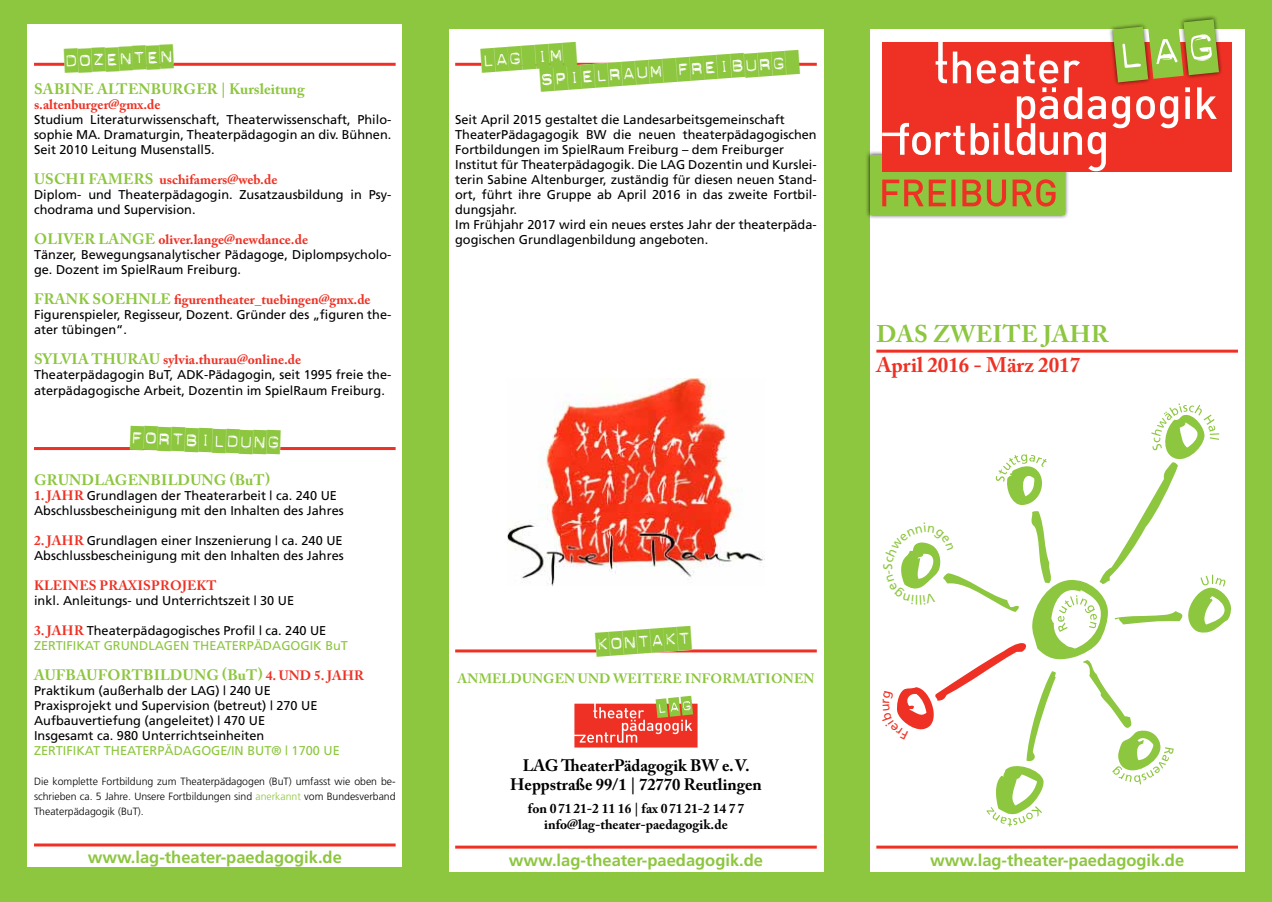
<style>
.page{position:relative;width:1272px;height:902px;background:#fff}
.page>*{position:absolute;margin:0;border:0;box-sizing:border-box;transform-origin:0 0}
.t1{font:24px "Dynamoe";color:#8dc63f}
.t2{font:700 24px "Adobe Caslon Pro";letter-spacing:.02em;color:#8dc63f}
.t3{font:700 21px "Adobe Caslon Pro";color:#ee3124}
.t4{font:700 16.5px "Frutiger";color:#8dc63f}
.t5{font:700 16.5px/19.5px "Adobe Caslon Pro";color:#000;text-align:center}
.t6{font:700 15px "Adobe Caslon Pro";letter-spacing:.015em;color:#8dc63f}
.t7{font:700 13.5px "Adobe Caslon Pro";letter-spacing:.01em;color:#ee3124}
.t8{font:700 13.5px/16.5px "Adobe Caslon Pro";color:#000;text-align:center}
.t9{font:700 13.5px "Adobe Caslon Pro";letter-spacing:.015em;color:#8dc63f}
.t10{font:12.75px/15px "Frutiger";color:#000}
.t11{font:12.75px "Frutiger";color:#8dc63f}
.t12{font:300 10.5px/15px "Frutiger";color:#000;text-align:justify}
.s1{font-size:15px;color:#8dc63f}
.s2{font-family:"Adobe Caslon Pro";font-weight:700;font-size:13.5px;color:#ee3124}
.s3{color:#8dc63f}
.s4{font-size:13.5px;color:#ee3124}
</style>
<div class="page">
<div style="left:0;top:0;width:1271px;height:901px;background:#8dc63f"></div>
<div style="left:28px;top:24px;width:374px;height:842px;background:#fff"></div>
<div style="left:449px;top:30px;width:374px;height:842px;background:#fff"></div>
<div style="left:870px;top:30px;width:374px;height:842px;background:#fff"></div>
<hr style="left:34px;top:843px;width:361px;height:3px;background:#ee3124">
<hr style="left:455px;top:845px;width:361px;height:3px;background:#ee3124">
<hr style="left:455px;top:649px;width:361px;height:3px;background:#ee3124">
<svg style="left:595px;top:649px;width:97px;height:4px"></svg>
<hr style="left:876px;top:845px;width:361px;height:3px;background:#ee3124">
<hr style="left:876px;top:349px;width:361px;height:3px;background:#ee3124">
<svg style="left:574px;top:695px;width:123px;height:52px"></svg>
<hr style="left:455px;top:63px;width:361px;height:3px;background:#ee3124">
<hr style="left:34px;top:447px;width:361px;height:3px;background:#ee3124">
<hr style="left:34px;top:63px;width:361px;height:3px;background:#ee3124">
<svg style="left:130px;top:447px;width:151px;height:3px"></svg>
<svg style="left:64px;top:62px;width:110px;height:4px"></svg>
<img style="left:507px;top:378px;width:256px;height:207px">
<div style="left:865px;top:150px;width:204px;height:69px;background:#000;opacity:.75"></div>
<div style="left:870px;top:155px;width:194px;height:59px;background:#8dc63f"></div>
<svg style="left:882px;top:179px;width:173px;height:27px"></svg>
<div style="left:882px;top:42px;width:349px;height:129px;background:#ee3124"></div>
<div style="left:1179px;top:15px;width:44px;height:64px;background:#000;opacity:.75"></div>
<svg style="left:882px;top:19px;width:337px;height:152px"></svg>
<svg style="left:897px;top:403px;width:334px;height:423px"></svg>
<svg style="left:480px;top:62px;width:306px;height:4px"></svg>
<h1 class="t1" style="left:64px;top:49px;width:111px;rotate:-2deg">Dozenten</h1>
<p class="t6" style="left:34px;top:80px;width:272px">Sabine Altenburger | Kursleitung</p>
<p class="t7" style="left:34px;top:97px;width:128px">s.altenburger@gmx.de</p>
<p class="t10" style="left:34px;top:112px;width:359px;text-align:justify">Studium Literaturwissenschaft, Theaterwissenschaft, Philo&shy;sophie MA. Dramaturgin, Theaterpädagogin an div. Bühnen.<br>Seit 2010 Leitung Musenstall5.</p>
<p class="t7" style="left:34px;top:172px;width:245px"><span class="s1">Uschi Famers</span> uschifamers@web.de</p>
<p class="t10" style="left:34px;top:187px;width:359px">Diplom- und Theaterpädagogin. Zusatzausbildung in Psy&shy;chodrama und Supervision.</p>
<p class="t7" style="left:34px;top:232px;width:275px"><span class="s1">Oliver Lange</span> oliver.lange@newdance.de</p>
<p class="t10" style="left:34px;top:247px;width:359px">Tänzer, Bewegungsanalytischer Pädagoge, Diplompsycholo&shy;ge. Dozent im SpielRaum Freiburg.</p>
<p class="t7" style="left:34px;top:292px;width:338px"><span class="s1">Frank soehnle</span> figurentheater_tuebingen@gmx.de</p>
<p class="t10" style="left:34px;top:307px;width:359px">Figurenspieler, Regisseur, Dozent. Gründer des „figuren the&shy;ater tübingen“.</p>
<p class="t7" style="left:34px;top:352px;width:268px"><span class="s1">Sylvia Thurau</span> sylvia.thurau@online.de</p>
<p class="t10" style="left:34px;top:367px;width:359px">Theaterpädagogin BuT, ADK-Pädagogin, seit 1995 freie the&shy;aterpädagogische Arbeit, Dozentin im SpielRaum Freiburg.</p>
<h1 class="t1" style="left:131px;top:425px;width:152px;rotate:2deg">fortbildung</h1>
<p class="t6" style="left:34px;top:470px;width:237px">Grundlagenbildung (BuT)</p>
<p class="t10" style="left:34px;top:487px;width:311px"><span class="s2">1. Jahr</span> Grundlagen der Theaterarbeit | ca. 240 UE<br>Abschlussbescheinigung mit den Inhalten des Jahres</p>
<p class="t10" style="left:34px;top:532px;width:311px"><span class="s2">2. Jahr</span> Grundlagen einer Inszenierung | ca. 240 UE<br>Abschlussbescheinigung mit den Inhalten des Jahres</p>
<p class="t7" style="left:34px;top:577px;width:184px">kleines praxisprojekt</p>
<p class="t10" style="left:34px;top:592px;width:262px">inkl. Anleitungs- und Unterrichtszeit | 30 UE</p>
<p class="t10" style="left:34px;top:622px;width:294px"><span class="s2">3. Jahr</span> Theaterpädagogisches Profil | ca. 240 UE<br><span class="s3">Zertifikat</span></p>
<p class="t11" style="left:104px;top:637px;width:45px">Grundlage</p>
<p class="t11" style="left:180px;top:637px;width:38px">n Theaterp</p>
<p class="t11" style="left:254px;top:637px;width:19px">ädag</p>
<p class="t11" style="left:290px;top:637px;width:18px">ogik</p>
<p class="t11" style="left:325px;top:637px;width:24px">BuT</p>
<p class="t6" style="left:34px;top:665px;width:331px">Aufbaufortbildung (BuT) <span class="s4">4. Und 5. Jahr</span></p>
<p class="t10" style="left:34px;top:682px;width:285px">Praktikum (außerhalb der LAG) | 240 UE Praxisprojekt und Supervision (betreut) | 270 UE Aufbauvertiefung (angeleitet) | 470 UE Insgesamt ca. 980 Unterrichtseinheiten</p>
<p class="t11" style="left:34px;top:742px;width:15px">Zertifikat</p>
<p class="t11" style="left:104px;top:742px;width:25px">Theaterp</p>
<p class="t11" style="left:164px;top:742px;width:19px">ädag</p>
<p class="t11" style="left:201px;top:742px;width:140px">oge/i n BuT® | 1700 UE</p>
<p class="t12" style="left:34px;top:773px;width:363px">Die komplette Fortbildung zum Theaterpädagogen (BuT) umfasst wie oben be&shy;schrieben ca. 5 Jahre. Unsere Fortbildungen sind <span class="s3">anerkannt</span> vom Bundesverband Theaterpädagogik (BuT).</p>
<h1 class="t1" style="left:539px;top:68px;width:247px;rotate:-4deg">Spielraum freiburg</h1>
<p class="t10" style="left:455px;top:112px;width:363px">Seit April 2015 gestaltet die Landesarbeitsgemeinschaft TheaterPädagagogik BW die neuen theaterpädagogischen Fortbildungen im SpielRaum Freiburg – dem Freiburger Institut für Theaterpädagogik. Die LAG Dozentin und Kurslei&shy;terin Sabine Altenburger, zuständig für diesen neuen Stand&shy;ort, führt ihre Gruppe ab April 2016 in das zweite Fortbil&shy;dungsjahr.<br>Im Frühjahr 2017 wird ein neues erstes Jahr der theaterpäda&shy;gogischen Grundlagenbildung angeboten.</p>
<h1 class="t2" style="left:876px;top:320px;width:234px">das Zweite jahr</h1>
<h2 class="t3" style="left:876px;top:352px;width:205px">April 2016 - März 2017</h2>
<h1 class="t1" style="left:595px;top:632px;width:97px;rotate:-4deg">kontakt</h1>
<p class="t9" style="left:457px;top:670px;width:358px">Anmeldungen und weitere Informa-tionen</p>
<p class="t5" style="left:510px;top:755px;width:253px">LAG TheaterPädagogik BW e. V.<br>Heppstraße 99/1 | 72770 Reutlingen</p>
<p class="t8" style="left:528px;top:799px;width:218px">fon 07121-2 11 16 | fax 0 71 21-2 14 77 info@lag-theater-paedagogik.de</p>
<p class="t4" style="left:88px;top:847px;width:256px">www.lag-theater-paedagogik.de</p>
<p class="t4" style="left:509px;top:850px;width:256px">www.lag-theater-paedagogik.de</p>
<p class="t4" style="left:930px;top:850px;width:256px">www.lag-theater-paedagogik.de</p>
</div>
